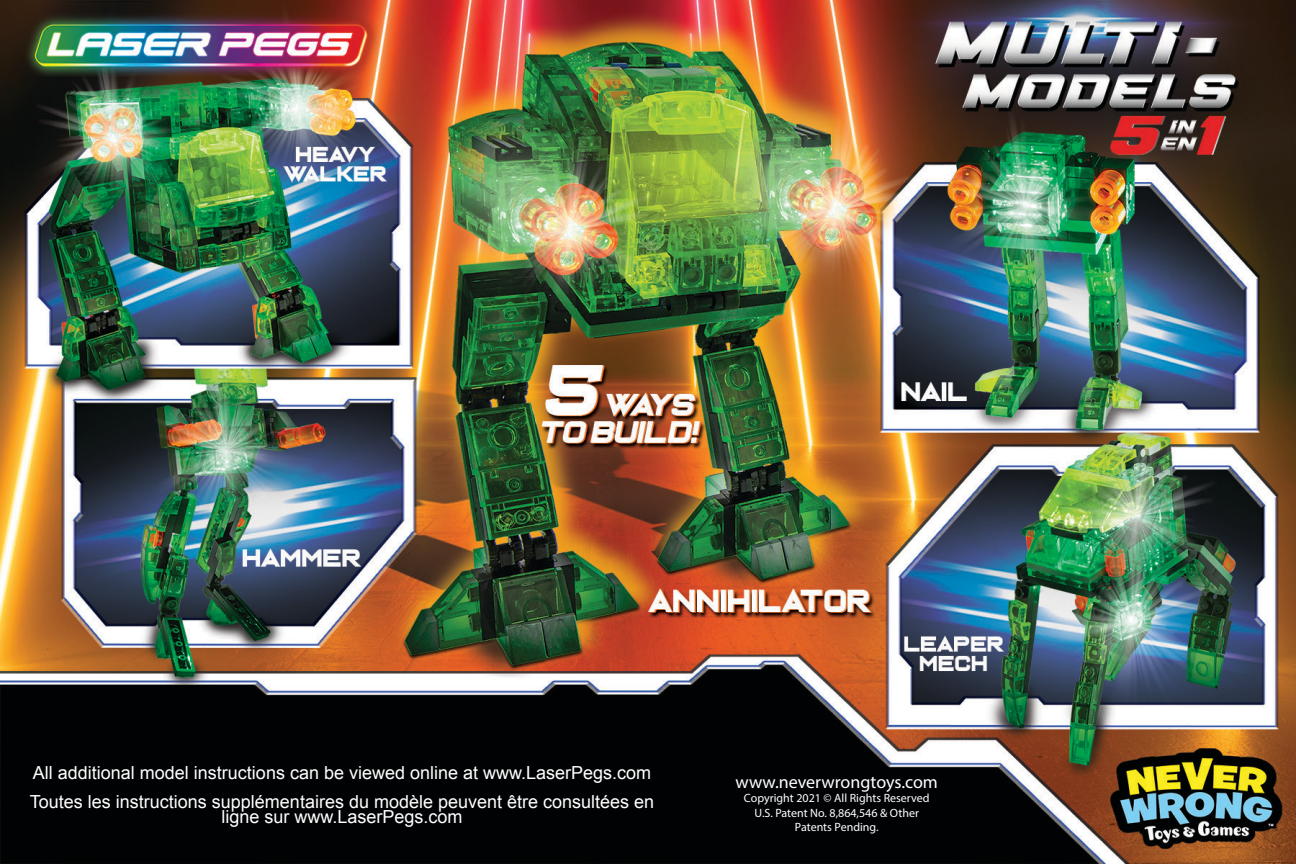
<style>
.page{position:relative;width:1296px;height:864px;background:#fff}
.page>*{position:absolute;margin:0;border:0;box-sizing:border-box;transform-origin:0 0}
.MYRIAD_PRO{font:18px/14.7px "Arial";color:#fff;text-align:center}
.MYRIAD_PRO-2{font:18px "Myriad Pro";color:#fff}
.MYRIAD_PRO-3{font:12px/14.4px "Myriad Pro";color:#fff;text-align:center}
</style>
<div class="page">
<img style="left:0;top:0;width:1296px;height:864px">
<p class="MYRIAD_PRO" style="left:33px;top:765px;width:620px">All additional model instructions can be viewed online at www.LaserPegs.com</p>
<p class="MYRIAD_PRO" style="left:30px;top:795px;width:626px">Toutes les instructions supplémentaires du modèle peuvent être consultées en ligne sur www.LaserPegs.com</p>
<p class="MYRIAD_PRO-2" style="left:736px;top:771px;width:204px">www.neverwrongtoys.com</p>
<p class="MYRIAD_PRO-3" style="left:744px;top:791px;width:187px">Copyright 2021 © All Rights Reserved</p>
<p class="MYRIAD_PRO-3" style="left:755px;top:805px;width:166px">U.S. Patent No. 8,864,546 &amp; Other<br>Patents Pending.</p>
</div>
